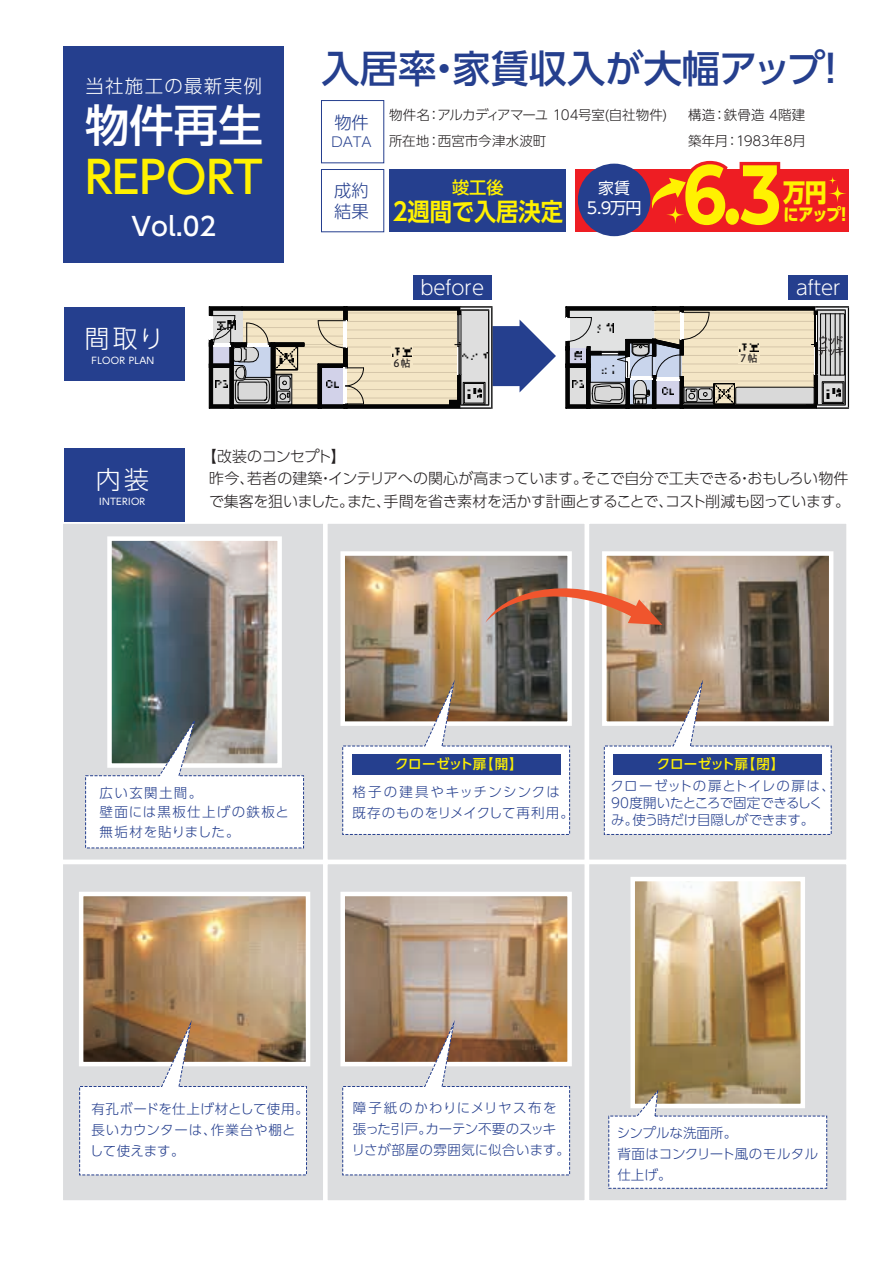
<style>
.page{position:relative;width:893px;height:1263px;background:#fff}
.page>*{position:absolute;margin:0;border:0;box-sizing:border-box;transform-origin:0 0}
.t1{font:700 84px "Montserrat";color:#fff101;scale:.82 1}
.t2{font:500 44.4px "UD Shin Go Pr 6 N";color:#fff101}
.t3{font:500 44.4px "UD Shin Go Pr 6 N";color:#fff}
.t4{font:500 38.25px "UD Shin Go Pr 6 N";color:#253f8e}
.t5{font:500 25.35px "UD Shin Go Pr 6 N";color:#fff}
.t6{font:300 24.9px "UD Shin Go Pr 6 N";color:#fff}
.t7{font:800 24.9px "UD Shin Go Pr 6 N";color:#fff101;scale:.89 1}
.t8{font:700 24.75px "UD Shin Go Pr 6 N De";color:#fff101;scale:.9 1}
.t9{font:300 19.5px "UD Shin Go Pr 6 N";color:#fff}
.t10{font:300 18.45px "UD Shin Go Pr 6 N";letter-spacing:.07em;color:#fff}
.t11{font:300 17.25px/20.7px "UD Shin Go Pr 6 N";color:#253f8e}
.t12{font:500 17.25px "UD Shin Go Pr 6 N";color:#fff101}
.t13{font:800 17.1px "UD Shin Go Pr 6 N";color:#fff101;scale:.89 1}
.t14{font:16.05px "UD Shin Go Pr 6 N";color:#fff}
.t15{font:15.9px "UD Shin Go Pr 6 N";color:#fff}
.t16{font:300 15px/22.5px "UD Shin Go Pr 6 N";letter-spacing:-.025em;color:#231f20}
.t17{font:300 13.5px/21px "UD Shin Go Pr 6 N";letter-spacing:.02em;color:#253f8e}
.t18{font:300 13.5px/25.5px "UD Shin Go Pr 6 N";letter-spacing:-.01em;color:#231f20}
.t19{font:300 13.5px/17.2px "UD Shin Go Pr 6 N";letter-spacing:-.005em;color:#253f8e}
.t20{font:300 13.5px/21px "UD Shin Go Pr 6 N";letter-spacing:.075em;color:#253f8e}
.t21{font:300 13.5px/19.5px "UD Shin Go Pr 6 N";letter-spacing:.1em;color:#253f8e}
.t22{font:500 13.5px "UD Shin Go Pr 6 N";letter-spacing:-.015em;color:#fff101}
.t23{font:10.2px/10.8px "Hiragino UD Sans Std N W5";letter-spacing:-.13em;color:#231f20}
.t24{font:9.3px "UD Shin Go Pr 6 N";letter-spacing:.03em;color:#fff}
</style>
<div class="page">
<div style="left:59px;top:519px;width:269px;height:345px;background:#dcdddf;border:5px solid #fff"></div>
<div style="left:323px;top:519px;width:266px;height:345px;background:#dcdddf;border:4px solid #fff"></div>
<div style="left:585px;top:519px;width:266px;height:345px;background:#dcdddf;border:4px solid #fff"></div>
<div style="left:59px;top:860px;width:269px;height:345px;background:#dcdddf;border:5px solid #fff"></div>
<div style="left:323px;top:860px;width:266px;height:345px;background:#dcdddf;border:4px solid #fff"></div>
<div style="left:585px;top:860px;width:266px;height:345px;background:#dcdddf;border:4px solid #fff"></div>
<div style="left:390px;top:169px;width:176px;height:63px;background:#253f8e"></div>
<div style="left:575px;top:169px;width:273px;height:63px;background:#ee1d23"></div>
<img style="left:112px;top:541px;width:165px;height:175px">
<img style="left:345px;top:556px;width:222px;height:121px">
<img style="left:345px;top:897px;width:222px;height:121px">
<img style="left:84px;top:897px;width:221px;height:121px">
<img style="left:635px;top:882px;width:165px;height:207px">
<img style="left:607px;top:556px;width:221px;height:121px">
<div style="left:340px;top:551px;width:232px;height:175px;border:4px solid #fff"></div>
<div style="left:602px;top:551px;width:231px;height:175px;border:4px solid #fff"></div>
<div style="left:107px;top:536px;width:175px;height:232px;border:4px solid #fff"></div>
<div style="left:79px;top:892px;width:231px;height:174px;border:4px solid #fff"></div>
<div style="left:340px;top:892px;width:232px;height:174px;border:4px solid #fff"></div>
<div style="left:630px;top:877px;width:175px;height:231px;border:4px solid #fff"></div>
<img style="left:485px;top:571px;width:177px;height:54px">
<div style="left:64px;top:47px;width:220px;height:216px;background:#253f8e"></div>
<div style="left:64px;top:448px;width:120px;height:73px;background:#253f8e"></div>
<div style="left:64px;top:307px;width:120px;height:74px;background:#253f8e"></div>
<div style="left:321px;top:100px;width:63px;height:63px;border:1px solid #253f8e"></div>
<div style="left:321px;top:169px;width:63px;height:63px;border:1px solid #253f8e"></div>
<svg style="left:342px;top:677px;width:228px;height:158px;background:#cbc8c4"></svg>
<svg style="left:79px;top:1018px;width:228px;height:158px;background:#d6cec7"></svg>
<svg style="left:604px;top:677px;width:228px;height:158px;background:#cfcac6"></svg>
<svg style="left:608px;top:1089px;width:219px;height:100px;background:#edebe9"></svg>
<svg style="left:342px;top:1018px;width:228px;height:158px;background:#d9cfc9"></svg>
<svg style="left:85px;top:716px;width:219px;height:133px"></svg>
<div style="left:352px;top:754px;width:208px;height:21px;background:#253f8e"></div>
<div style="left:613px;top:754px;width:209px;height:21px;background:#253f8e"></div>
<div style="left:578px;top:164px;width:72px;height:72px;background:#253f8e;border-radius:50%"></div>
<svg style="left:649px;top:160px;width:132px;height:50px"></svg>
<svg style="left:828px;top:184px;width:19px;height:19px"></svg>
<svg style="left:666px;top:206px;width:18px;height:18px"></svg>
<svg style="left:828px;top:176px;width:9px;height:9px"></svg>
<div style="left:484px;top:326px;width:40px;height:60px;background:#253f8e"></div>
<svg style="left:520px;top:320px;width:36px;height:72px"></svg>
<div style="left:414px;top:275px;width:78px;height:25px;background:#253f8e"></div>
<div style="left:788px;top:275px;width:60px;height:25px;background:#253f8e"></div>
<hr style="left:492px;top:307px;width:1px;height:101px;background:#030303">
<svg style="left:209px;top:307px;width:283px;height:102px;background:#bab3a3"></svg>
<hr style="left:816px;top:306px;width:32px;height:1px;background:#030303">
<hr style="left:817px;top:408px;width:31px;height:1px;background:#030303">
<svg style="left:566px;top:307px;width:283px;height:101px;background:#b3afa6"></svg>
<h3 class="t10" style="left:85px;top:71px;width:178px">当社施工の最新実例</h3>
<h2 class="t3" style="left:85px;top:89px;width:179px">物件再生</h2>
<h2 class="t2" style="left:85px;top:142px;width:179px">REPORT</h2>
<h3 class="t5" style="left:132px;top:206px;width:86px">Vol.02</h3>
<h3 class="t6" style="left:85px;top:318px;width:81px">間取り</h3>
<p class="t24" style="left:91px;top:353px;width:64px">FLOOR PLAN</p>
<h3 class="t4" style="left:321px;top:37px;width:530px">入居率・家賃収入が大幅アップ！</h3>
<p class="t11" style="left:334px;top:112px;width:36px">物件</p>
<p class="t17" style="left:331px;top:130px;width:42px">DATA</p>
<p class="t11" style="left:334px;top:179px;width:36px">成約結果</p>
<p class="t18" style="left:389px;top:102px;width:280px">物件名：アルカディアマーユ 104号室(自社物件)所在地：西宮市今津水波町</p>
<p class="t18" style="left:688px;top:102px;width:119px">構造：鉄骨造 4階建築年月：1983年8月</p>
<p class="t12" style="left:452px;top:174px;width:53px">竣工後</p>
<h3 class="t8" style="left:393px;top:192px;width:191px">2週間で入居決定</h3>
<h1 class="t1" style="left:683px;top:134px;width:122px">6.3</h1>
<p class="t15" style="left:598px;top:175px;width:33px">家賃</p>
<p class="t14" style="left:587px;top:194px;width:56px">5.9万円</p>
<h3 class="t7" style="left:783px;top:172px;width:51px">万円</h3>
<p class="t13" style="left:783px;top:200px;width:78px">にアップ！</p>
<h3 class="t9" style="left:420px;top:272px;width:65px">before</h3>
<h3 class="t9" style="left:796px;top:272px;width:46px">after</h3>
<p class="t23" style="left:391px;top:357px;width:21px">６帖</p>
<p class="t23" style="left:738px;top:353px;width:21px">７帖</p>
<p class="t23" style="left:817px;top:335px;width:29px">ウッドデッキ</p>
<h3 class="t6" style="left:96px;top:459px;width:55px">内装</h3>
<p class="t24" style="left:99px;top:493px;width:48px">INTERIOR</p>
<p class="t16" style="left:209px;top:444px;width:643px;text-indent:-7px">【改装のコンセプト】<br>昨今、若者の建築・インテリアへの関心が高まっています。そこで自分で工夫できる・おもしろい物件で集客を狙いました。また、手間を省き素材を活かす計画とすることで、コスト削減も図っています。</p>
<p class="t22" style="left:395px;top:753px;width:129px">クローゼット扉【開】</p>
<p class="t22" style="left:657px;top:753px;width:129px">クローゼット扉【閉】</p>
<p class="t21" style="left:100px;top:782px;width:191px">広い玄関土間。<br>壁面には黒板仕上げの鉄板と無垢材を貼りました。</p>
<p class="t20" style="left:353px;top:781px;width:223px">格子の建具やキッチンシンクは既存のものをリメイクして再利用。</p>
<p class="t19" style="left:610px;top:777px;width:226px">クローゼットの扉とトイレの扉は、<br>90度開いたところで固定できるしくみ。使う時だけ目隠しができます。</p>
<p class="t17" style="left:90px;top:1098px;width:221px">有孔ボードを仕上げ材として使用。長いカウンターは、作業台や棚として使えます。</p>
<p class="t17" style="left:352px;top:1097px;width:220px">障子紙のかわりにメリヤス布を張った引戸。カーテン不要のスッキリさが部屋の雰囲気に似合います。</p>
<p class="t17" style="left:617px;top:1122px;width:203px">シンプルな洗面所。<br>背面はコンクリート風のモルタル仕上げ。</p>
</div>
